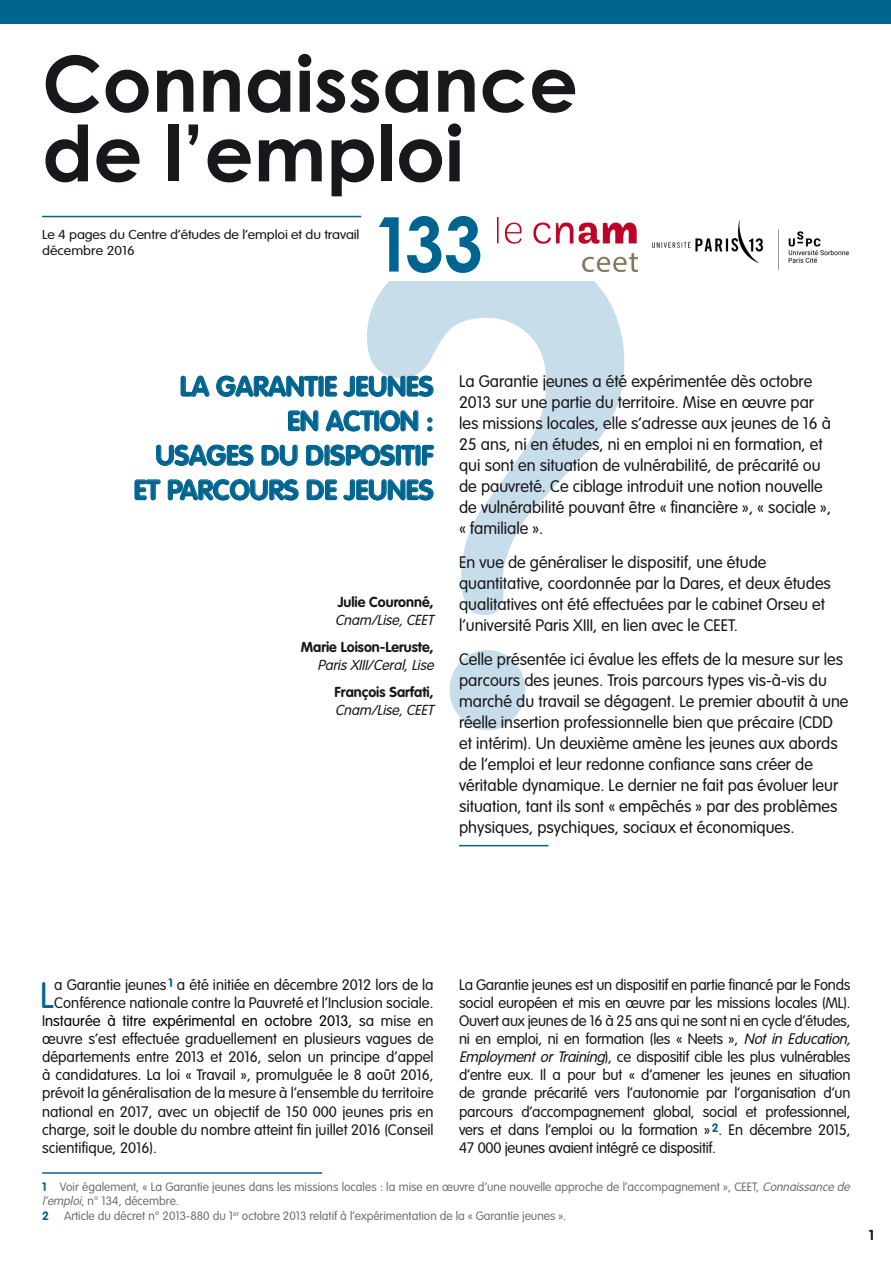
<style>
.page{position:relative;width:891px;height:1262px;background:#fff}
.page>*{position:absolute;margin:0;border:0;box-sizing:border-box;transform-origin:0 0}
.t1{font:700 77.25px "Century Gothic";color:#1a171c}
.t2{font:700 75.45px "Century Gothic";color:#006490;scale:.92 1}
.t3{font:300 36px "VAG Rounded";color:#006490}
.titre{font:700 27.75px/34.5px "VAG Rounded";letter-spacing:-.005em;color:#006490;text-align:right}
.t4{font:300 16.5px/21px "VAG Rounded";color:#1a171c}
.t5{font:300 15px/18px "VAG Rounded";letter-spacing:-.015em;color:#1a171c}
.t6{font:300 15px "VAG Rounded";color:#000}
.titre-2{font:700 14.25px/18px "VAG Rounded";color:#1a171c}
.t7{font:300 12.75px "VAG Rounded";letter-spacing:-.01em;color:#1a171c;scale:1.12 1}
.Notes{font:300 12px/14.4px "VAG Rounded";color:#707173}
.Notes-2{font:700 12px "VAG Rounded";color:#006490}
.s1{font-weight:300;font-style:italic}
.s2{color:#1a171c}
.s3{font-style:italic}
.s4{font-weight:700;color:#006490}
</style>
<div class="page">
<div style="left:0;top:0;width:890px;height:24px;background:#006490"></div>
<svg style="left:367px;top:281px;width:257px;height:449px"></svg>
<svg style="left:180px;top:375px;width:30px;height:22px"></svg>
<svg style="left:216px;top:375px;width:103px;height:22px"></svg>
<div style="left:319px;top:376px;width:4px;height:20px;border:1px solid #006490;border-radius:2px"></div>
<svg style="left:325px;top:376px;width:12px;height:21px"></svg>
<svg style="left:343px;top:375px;width:90px;height:22px"></svg>
<svg style="left:288px;top:410px;width:30px;height:21px"></svg>
<svg style="left:325px;top:410px;width:49px;height:21px"></svg>
<div style="left:374px;top:410px;width:5px;height:21px;border:1px solid #006490;border-radius:2px"></div>
<svg style="left:380px;top:410px;width:38px;height:21px"></svg>
<svg style="left:427px;top:417px;width:5px;height:14px"></svg>
<svg style="left:156px;top:444px;width:98px;height:22px"></svg>
<svg style="left:261px;top:444px;width:37px;height:22px"></svg>
<svg style="left:306px;top:445px;width:18px;height:21px"></svg>
<div style="left:324px;top:445px;width:5px;height:20px;border:1px solid #006490;border-radius:2px"></div>
<svg style="left:330px;top:444px;width:86px;height:22px"></svg>
<div style="left:415px;top:445px;width:5px;height:20px;border:1px solid #006490;border-radius:2px"></div>
<svg style="left:422px;top:445px;width:12px;height:21px"></svg>
<svg style="left:134px;top:479px;width:27px;height:21px"></svg>
<svg style="left:168px;top:479px;width:131px;height:21px"></svg>
<svg style="left:306px;top:479px;width:31px;height:21px"></svg>
<svg style="left:343px;top:479px;width:90px;height:21px"></svg>
<hr style="left:459px;top:845px;width:89px;height:1px;background:#006490">
<hr style="left:42px;top:216px;width:319px;height:1px;background:#006490">
<img style="left:497px;top:218px;width:140px;height:54px">
<hr style="left:42px;top:1172px;width:280px;height:1px;background:#006490">
<img style="left:652px;top:220px;width:197px;height:50px">
<p class="t1" style="left:42px;top:35px;width:537px">Connaissance</p>
<p class="t1" style="left:42px;top:105px;width:423px">de l’emploi</p>
<p class="t7" style="left:42px;top:227px;width:285px">Le 4 pages du Centre d’études de l’emploi et du travail</p>
<p class="t7" style="left:42px;top:243px;width:84px">décembre 2016</p>
<p class="t2" style="left:373px;top:197px;width:121px">133</p>
<p class="titre" style="left:134px;top:369px;width:301px">LA GARANTIE JEUNES<br>EN ACTION :<br>USAGES DU DISPOSITIF<br>ET PARCOURS DE JEUNES</p>
<p class="titre-2" style="left:335px;top:593px;width:103px">Julie Couronné,<br><span class="s1">Cnam/Lise,CEET</span></p>
<p class="titre-2" style="left:301px;top:638px;width:138px;text-align:right">Marie Loison-Leruste,<br><span class="s1">ParisXIII/Ceral,Lise</span></p>
<p class="titre-2" style="left:334px;top:682px;width:104px">François Sarfati,<br><span class="s1">Cnam/Lise,CEET</span></p>
<p class="t4" style="left:459px;top:371px;width:373px">La Garantie jeunes a été expérimentée dès octobre 2013 sur une partie du territoire. Mise en œuvre par les missions locales, elle s’adresse aux jeunes de 16 à 25 ans, ni en études, ni en emploi ni en formation, et qui sont en situation de vulnérabilité, de précarité ou de pauvreté. Ce ciblage introduit une notion nouvelle de vulnérabilité pouvant être « financière », « sociale », « familiale ».</p>
<p class="t4" style="left:459px;top:552px;width:373px">En vue de généraliser le dispositif, une étude quantitative, coordonnée par la Dares, et deux études qualitatives ont été effectuées par le cabinet Orseu et l’université Paris XIII, en lien avec le CEET.</p>
<p class="t4" style="left:459px;top:648px;width:391px">Celle présentée ici évalue les effets de la mesure sur les parcours des jeunes. Trois parcours types vis-à-vis du marché du travail se dégagent. Le premier aboutit à une réelle insertion professionnelle bien que précaire (CDD et intérim). Un deuxième amène les jeunes aux abords de l’emploi et leur redonne confiance sans créer de véritable dynamique. Le dernier ne fait pas évoluer leur situation, tant ils sont « empêchés » par des problèmes physiques, psychiques, sociaux et économiques.</p>
<p class="t3" style="left:40px;top:975px;width:16px">L</p>
<p class="t5" style="left:54px;top:976px;width:381px">a Garantie jeunes <sup>1</sup> a été initiée en décembre 2012 lors de la</p>
<p class="t5" style="left:54px;top:994px;width:381px">Conférence nationale contre la Pauvreté et l’Inclusion sociale.</p>
<p class="t6" style="left:42px;top:1012px;width:393px"><span class="s2">I</span>nstaurée à titre expérimental en octobre 2013, <span class="s2">sa mise en</span></p>
<p class="t5" style="left:42px;top:1030px;width:393px">œuvre s’est effectuée graduellement en plusieurs vagues de</p>
<p class="t5" style="left:42px;top:1048px;width:393px">départements entre 2013 et 2016, selon un principe d’appel</p>
<p class="t5" style="left:42px;top:1066px;width:393px">à candidatures. La loi « Travail », promulguée le 8 août 2016,</p>
<p class="t5" style="left:42px;top:1084px;width:393px">prévoit la généralisation de la mesure à l’ensemble du territoire</p>
<p class="t5" style="left:42px;top:1102px;width:393px">national en 2017, avec un objectif de 150 000 jeunes pris en</p>
<p class="t5" style="left:42px;top:1120px;width:393px">charge, soit le double du nombre atteint fin juillet 2016 (Conseil</p>
<p class="t5" style="left:42px;top:1138px;width:116px">scientifique, 2016).</p>
<p class="t5" style="left:459px;top:976px;width:396px">La Garantie jeunes est un dispositif en partie financé par le Fonds social européen et mis en œuvre par les missions locales (ML).<br>Ouvert aux jeunes de 16 à 25 ans qui ne sont ni en cycle d’études, ni en emploi, ni en formation (les « Neets », <span class="s3">Not in Education, Employment or Training</span>), ce dispositif cible les plus vulnérables d’entre eux. Il a pour but « d’amener les jeunes en situation de grande précarité vers l’autonomie par l’organisation d’un parcours d’accompagnement global, social et professionnel, vers et dans l’emploi ou la formation »<sup>2</sup>. En décembre 2015, 47 000 jeunes avaient intégré ce dispositif.</p>
<p class="Notes" style="left:42px;top:1179px;width:812px"><span class="s4">1</span> Voir également, « La Garantie jeunes dans les missions locales : la mise en œuvre d’une nouvelle approche de l’accompagnement », CEET, <span class="s3">Connaissance de l’emploi</span>, n° 134, décembre.</p>
<p class="Notes-2" style="left:42px;top:1208px;width:8px">2</p>
<p class="Notes" style="left:64px;top:1208px;width:503px">Article du décret n° 2013-880 du 1<sup>er</sup> octobre 2013 relatif à l’expérimentation de la « Garantie jeunes ».</p>
<p class="titre-2" style="left:868px;top:1226px;width:7px">1</p>
</div>
